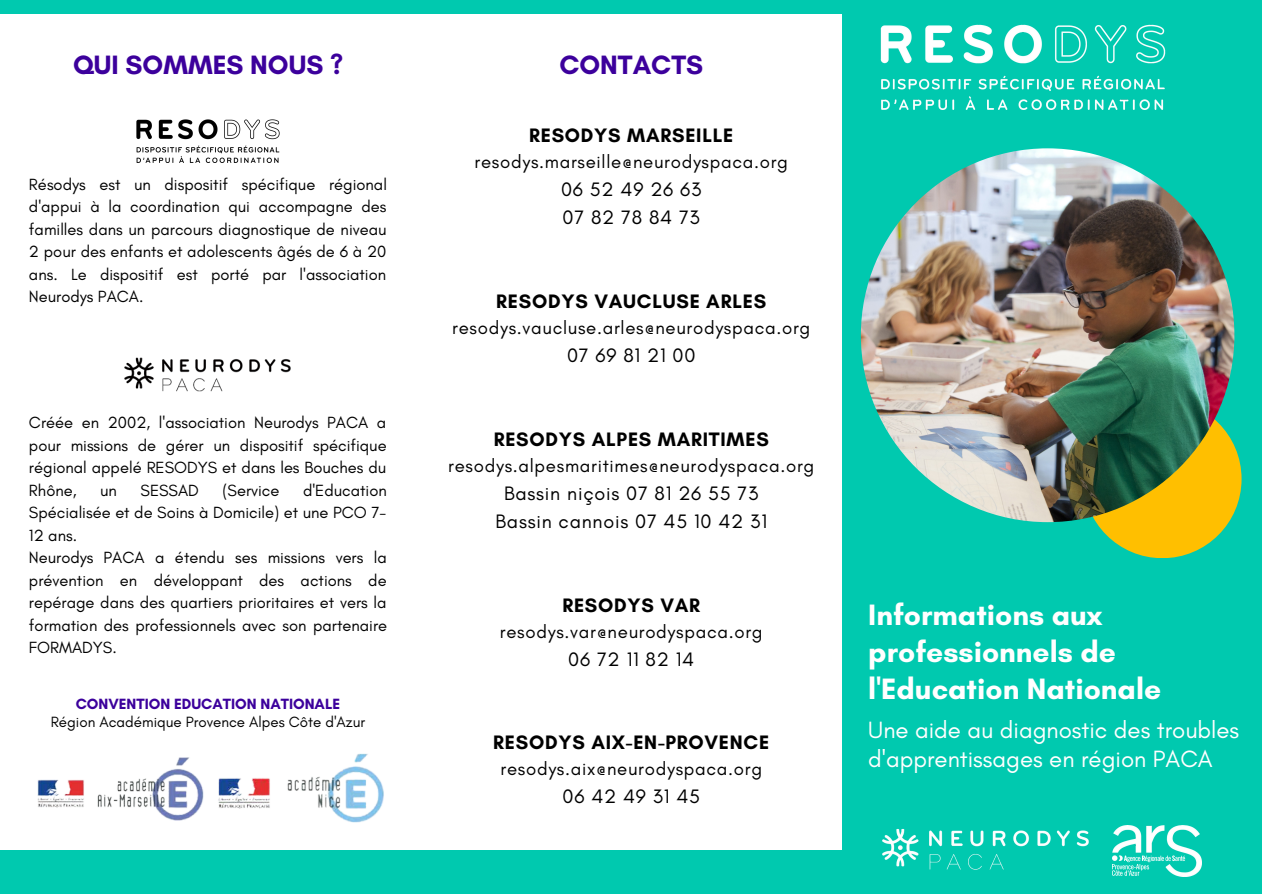
<style>
.page{position:relative;width:1263px;height:894px;background:#fff}
.page>*{position:absolute;margin:0;border:0;box-sizing:border-box;transform-origin:0 0}
.t1{font:700 30px/37px "Glacial Indifference";color:#fff}
.t2{font:700 27px "Glacial Indifference";color:#3c009c}
.t3{font:24px/29.2px "Glacial Indifference";color:#fff}
.t4{font:19.8px "Glacial Indifference";letter-spacing:.04em;color:#000}
.t5{font:700 19.8px "Glacial Indifference";letter-spacing:.04em;color:#000}
.t6{font:18.6px "Glacial Indifference";letter-spacing:.04em;color:#000}
.t7{font:16.5px/22.5px "Glacial Indifference";color:#000;text-align:justify}
.t8{font:15.15px "Glacial Indifference";color:#000}
.t9{font:700 15.15px "Glacial Indifference";color:#3c009c}
</style>
<div class="page">
<div style="left:0;top:0;width:1262px;height:893px;background:#00c9af"></div>
<div style="left:0;top:15px;width:841px;height:834px;background:#fff"></div>
<div style="left:1083px;top:399px;width:158px;height:159px;background:#ffbf00;border-radius:50%"></div>
<img style="left:861px;top:148px;width:373px;height:374px;border-radius:50%">
<img style="left:136px;top:119px;width:144px;height:43px">
<img style="left:124px;top:357px;width:167px;height:35px">
<img style="left:222px;top:753px;width:179px;height:97px">
<img style="left:15px;top:757px;width:207px;height:93px">
<img style="left:880px;top:24px;width:286px;height:85px">
<img style="left:882px;top:828px;width:207px;height:42px">
<img style="left:1112px;top:825px;width:89px;height:51px">
<p class="t2" style="left:73px;top:48px;width:272px">QUI SOMMES NOUS ?</p>
<p class="t7" style="left:29px;top:173px;width:359px">Résodys est un dispositif spécifique régional d'appui à la coordination qui accompagne des familles dans un parcours diagnostique de niveau 2 pour des enfants et adolescents âgés de 6 à 20 ans. Le dispositif est porté par l'association Neurodys PACA.</p>
<p class="t7" style="left:29px;top:411px;width:359px">Créée en 2002, l'association Neurodys PACA a pour missions de gérer un dispositif spécifique régional appelé RESODYS et dans les Bouches du Rhône,</p>
<p class="t7" style="left:29px;top:478px;width:359px;text-indent:274px">d'Education Spécialisée et de Soins à Domicile) et une PCO 7- 12 ans.</p>
<p class="t7" style="left:29px;top:546px;width:360px">Neurodys PACA a étendu ses missions vers la prévention en développant des actions de repérage dans des quartiers prioritaires et vers la formation des professionnels avec son partenaire FORMADYS.</p>
<p class="t7" style="left:100px;top:478px;width:18px">un</p>
<p class="t7" style="left:141px;top:478px;width:60px">SESSAD</p>
<p class="t7" style="left:222px;top:478px;width:59px">(Service</p>
<p class="t9" style="left:76px;top:694px;width:266px">CONVENTION EDUCATION NATIONALE</p>
<p class="t8" style="left:51px;top:712px;width:316px">Région Académique Provence Alpes Côte d'Azur</p>
<p class="t2" style="left:559px;top:48px;width:145px">CONTACTS</p>
<p class="t5" style="left:529px;top:123px;width:206px">RESODYS MARSEILLE</p>
<p class="t6" style="left:475px;top:150px;width:315px">resodys.marseille@neurodyspaca.org</p>
<p class="t4" style="left:561px;top:177px;width:142px">06 52 49 26 63</p>
<p class="t4" style="left:563px;top:205px;width:139px">07 82 78 84 73</p>
<p class="t5" style="left:496px;top:289px;width:271px">RESODYS VAUCLUSE ARLES</p>
<p class="t6" style="left:452px;top:316px;width:360px">resodys.vaucluse.arles@neurodyspaca.org</p>
<p class="t4" style="left:567px;top:343px;width:130px">07 69 81 21 00</p>
<p class="t5" style="left:494px;top:427px;width:277px">RESODYS ALPES MARITIMES</p>
<p class="t6" style="left:448px;top:454px;width:368px">resodys.alpesmaritimes@neurodyspaca.org</p>
<p class="t4" style="left:504px;top:481px;width:256px">Bassin niçois 07 81 26 55 73</p>
<p class="t4" style="left:495px;top:509px;width:273px">Bassin cannois 07 45 10 42 31</p>
<p class="t5" style="left:562px;top:592px;width:139px">RESODYS VAR</p>
<p class="t6" style="left:500px;top:619px;width:264px">resodys.var@neurodyspaca.org</p>
<p class="t4" style="left:568px;top:646px;width:127px">06 72 11 82 14</p>
<p class="t5" style="left:493px;top:730px;width:277px">RESODYS AIX-EN-PROVENCE</p>
<p class="t6" style="left:500px;top:757px;width:263px">resodys.aix@neurodyspaca.org</p>
<p class="t4" style="left:562px;top:784px;width:139px">06 42 49 31 45</p>
<p class="t1" style="left:868px;top:596px;width:294px">Informations aux professionnels de l'Education Nationale</p>
<p class="t3" style="left:868px;top:714px;width:372px">Une aide au diagnostic des troubles d'apprentissages en région PACA</p>
</div>
